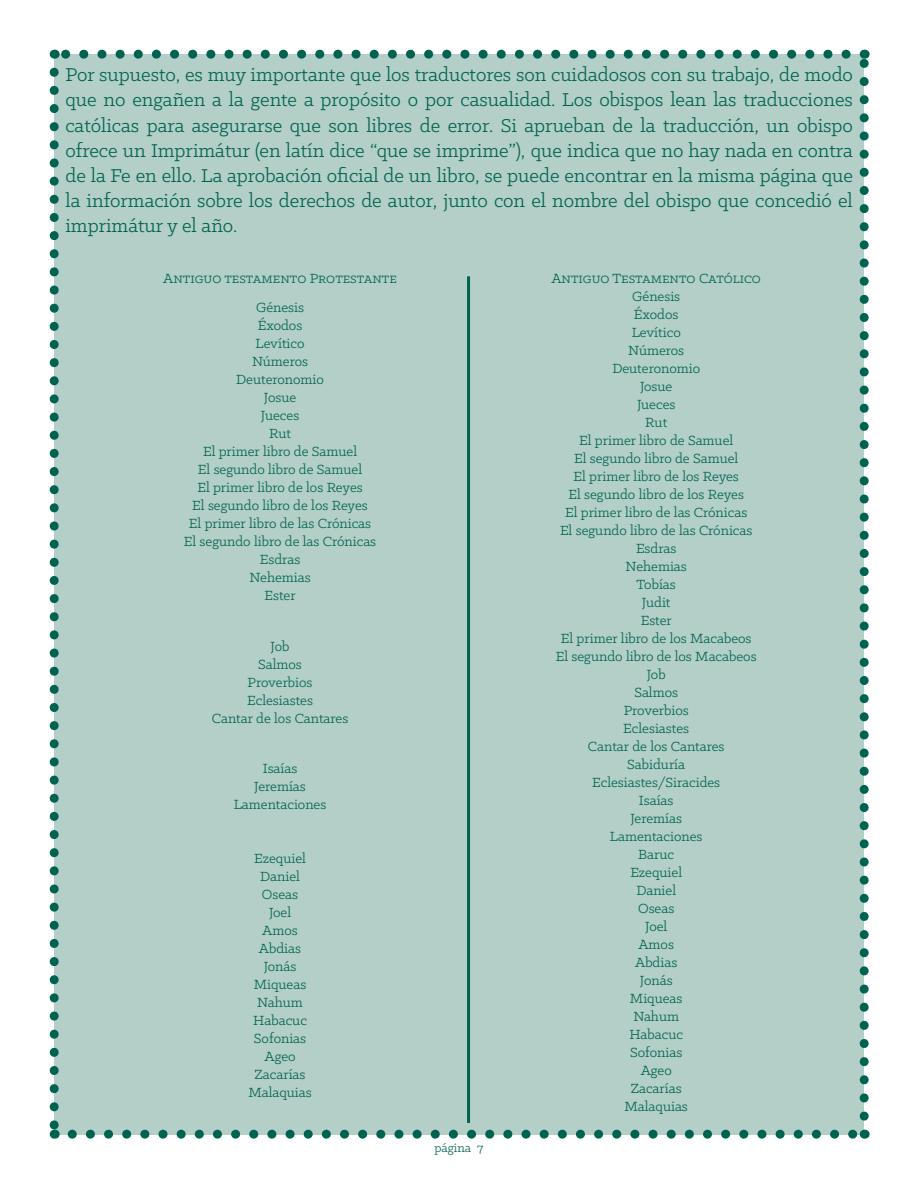
<style>
.page{position:relative;width:918px;height:1188px;background:#fff}
.page>*{position:absolute;margin:0;border:0;box-sizing:border-box;transform-origin:0 0}
.t1{font:21px/25.2px "Klinic Slab";color:#006350;text-align:justify}
.t2{font:15px "Klinic Slab";color:#006350}
.t3{font:13.5px "Klinic Slab";color:#006350}
</style>
<div class="page">
<div style="left:54px;top:54px;width:810px;height:1080px;background:#b3cfc7"></div>
<svg style="left:72px;top:1130px;width:783px;height:9px"></svg>
<svg style="left:63px;top:50px;width:783px;height:9px"></svg>
<svg style="left:50px;top:72px;width:9px;height:1067px"></svg>
<svg style="left:860px;top:50px;width:9px;height:1066px"></svg>
<hr style="left:467px;top:276px;width:3px;height:847px;background:#006350">
<p class="t1" style="left:65px;top:62px;width:789px">Por supuesto, es muy importante que los traductores son cuidadosos con su trabajo, de modo que no engañen a la gente a propósito o por casualidad. Los obispos lean las traducciones católicas para asegurarse que son libres de error. Si aprueban de la traducción, un obispo ofrece un Imprimátur (en latín dice “que se imprime”), que indica que no hay nada en contra de la Fe en ello. La aprobación oficial de un libro, se puede encontrar en la misma página que la información sobre los derechos de autor, junto con el nombre del obispo que concedió el imprimátur y el año.</p>
<p class="t2" style="left:163px;top:269px;width:235px">Antiguo testamento Protestante</p>
<p class="t2" style="left:256px;top:298px;width:50px">Génesis</p>
<p class="t2" style="left:258px;top:316px;width:46px">Éxodos</p>
<p class="t2" style="left:256px;top:334px;width:51px">Levítico</p>
<p class="t2" style="left:252px;top:352px;width:57px">Números</p>
<p class="t2" style="left:236px;top:370px;width:89px">Deuteronomio</p>
<p class="t2" style="left:264px;top:388px;width:34px">Josue</p>
<p class="t2" style="left:261px;top:406px;width:40px">Jueces</p>
<p class="t2" style="left:269px;top:424px;width:24px">Rut</p>
<p class="t2" style="left:203px;top:442px;width:156px">El primer libro de Samuel</p>
<p class="t2" style="left:198px;top:460px;width:166px">El segundo libro de Samuel</p>
<p class="t2" style="left:197px;top:478px;width:167px">El primer libro de los Reyes</p>
<p class="t2" style="left:192px;top:496px;width:177px">El segundo libro de los Reyes</p>
<p class="t2" style="left:189px;top:514px;width:184px">El primer libro de las Crónicas</p>
<p class="t2" style="left:184px;top:532px;width:194px">El segundo libro de las Crónicas</p>
<p class="t2" style="left:260px;top:550px;width:42px">Esdras</p>
<p class="t2" style="left:249px;top:568px;width:63px">Nehemias</p>
<p class="t2" style="left:264px;top:586px;width:33px">Ester</p>
<p class="t2" style="left:271px;top:636px;width:21px">Job</p>
<p class="t2" style="left:258px;top:654px;width:45px">Salmos</p>
<p class="t2" style="left:248px;top:672px;width:67px">Proverbios</p>
<p class="t2" style="left:247px;top:690px;width:67px">Eclesiastes</p>
<p class="t2" style="left:212px;top:708px;width:138px">Cantar de los Cantares</p>
<p class="t2" style="left:551px;top:269px;width:211px">Antiguo Testamento Católico</p>
<p class="t2" style="left:632px;top:287px;width:50px">Génesis</p>
<p class="t2" style="left:634px;top:305px;width:46px">Éxodos</p>
<p class="t2" style="left:632px;top:323px;width:51px">Levítico</p>
<p class="t2" style="left:628px;top:341px;width:57px">Números</p>
<p class="t2" style="left:612px;top:359px;width:89px">Deuteronomio</p>
<p class="t2" style="left:640px;top:377px;width:34px">Josue</p>
<p class="t2" style="left:637px;top:395px;width:40px">Jueces</p>
<p class="t2" style="left:645px;top:413px;width:24px">Rut</p>
<p class="t2" style="left:579px;top:431px;width:156px">El primer libro de Samuel</p>
<p class="t2" style="left:574px;top:449px;width:166px">El segundo libro de Samuel</p>
<p class="t2" style="left:574px;top:467px;width:167px">El primer libro de los Reyes</p>
<p class="t2" style="left:568px;top:485px;width:177px">El segundo libro de los Reyes</p>
<p class="t2" style="left:565px;top:503px;width:184px">El primer libro de las Crónicas</p>
<p class="t2" style="left:560px;top:521px;width:194px">El segundo libro de las Crónicas</p>
<p class="t2" style="left:636px;top:539px;width:42px">Esdras</p>
<p class="t2" style="left:626px;top:557px;width:63px">Nehemias</p>
<p class="t2" style="left:637px;top:575px;width:41px">Tobías</p>
<p class="t2" style="left:642px;top:593px;width:30px">Judit</p>
<p class="t2" style="left:641px;top:611px;width:33px">Ester</p>
<p class="t2" style="left:561px;top:629px;width:192px">El primer libro de los Macabeos</p>
<p class="t2" style="left:556px;top:647px;width:202px">El segundo libro de los Macabeos</p>
<p class="t2" style="left:647px;top:665px;width:21px">Job</p>
<p class="t2" style="left:634px;top:683px;width:45px">Salmos</p>
<p class="t2" style="left:624px;top:701px;width:67px">Proverbios</p>
<p class="t2" style="left:623px;top:719px;width:67px">Eclesiastes</p>
<p class="t2" style="left:588px;top:737px;width:138px">Cantar de los Cantares</p>
<p class="t2" style="left:627px;top:755px;width:59px">Sabiduría</p>
<p class="t2" style="left:592px;top:773px;width:130px">Eclesiastes/Siracides</p>
<p class="t2" style="left:639px;top:791px;width:36px">Isaías</p>
<p class="t2" style="left:630px;top:809px;width:53px">Jeremías</p>
<p class="t2" style="left:610px;top:827px;width:94px">Lamentaciones</p>
<p class="t2" style="left:638px;top:845px;width:37px">Baruc</p>
<p class="t2" style="left:630px;top:863px;width:53px">Ezequiel</p>
<p class="t2" style="left:636px;top:881px;width:41px">Daniel</p>
<p class="t2" style="left:638px;top:899px;width:38px">Oseas</p>
<p class="t2" style="left:645px;top:917px;width:24px">Joel</p>
<p class="t2" style="left:638px;top:935px;width:37px">Amos</p>
<p class="t2" style="left:635px;top:953px;width:44px">Abdias</p>
<p class="t2" style="left:640px;top:971px;width:34px">Jonás</p>
<p class="t2" style="left:630px;top:989px;width:54px">Miqueas</p>
<p class="t2" style="left:633px;top:1007px;width:47px">Nahum</p>
<p class="t2" style="left:629px;top:1025px;width:55px">Habacuc</p>
<p class="t2" style="left:630px;top:1043px;width:54px">Sofonias</p>
<p class="t2" style="left:641px;top:1061px;width:33px">Ageo</p>
<p class="t2" style="left:631px;top:1079px;width:52px">Zacarías</p>
<p class="t2" style="left:625px;top:1097px;width:65px">Malaquias</p>
<p class="t2" style="left:263px;top:759px;width:36px">Isaías</p>
<p class="t2" style="left:254px;top:777px;width:53px">Jeremías</p>
<p class="t2" style="left:234px;top:795px;width:94px">Lamentaciones</p>
<p class="t2" style="left:254px;top:849px;width:53px">Ezequiel</p>
<p class="t2" style="left:260px;top:867px;width:41px">Daniel</p>
<p class="t2" style="left:262px;top:885px;width:38px">Oseas</p>
<p class="t2" style="left:269px;top:903px;width:24px">Joel</p>
<p class="t2" style="left:262px;top:921px;width:37px">Amos</p>
<p class="t2" style="left:259px;top:939px;width:44px">Abdias</p>
<p class="t2" style="left:264px;top:957px;width:34px">Jonás</p>
<p class="t2" style="left:254px;top:975px;width:54px">Miqueas</p>
<p class="t2" style="left:257px;top:993px;width:47px">Nahum</p>
<p class="t2" style="left:253px;top:1011px;width:55px">Habacuc</p>
<p class="t2" style="left:254px;top:1029px;width:54px">Sofonias</p>
<p class="t2" style="left:265px;top:1047px;width:33px">Ageo</p>
<p class="t2" style="left:255px;top:1065px;width:52px">Zacarías</p>
<p class="t2" style="left:248px;top:1083px;width:65px">Malaquias</p>
<p class="t3" style="left:434px;top:1140px;width:51px">página 7</p>
</div>
